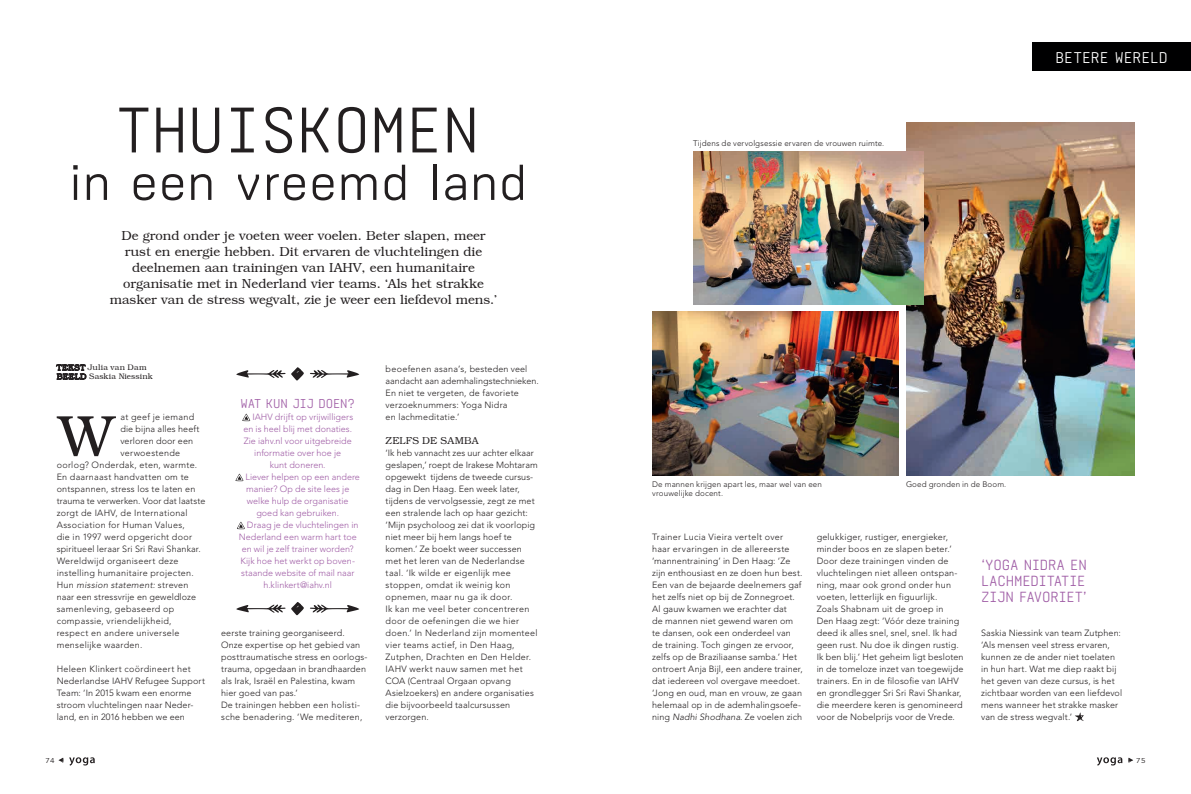
<style>
.page{position:relative;width:1191px;height:794px;background:#fff}
.page>*{position:absolute;margin:0;border:0;box-sizing:border-box;transform-origin:0 0}
.t1{font:70px "Realtime Text";letter-spacing:-.01em;color:#231f20}
.t2{font:300 58.4px "Bookman";color:#231f20}
.t3{font:55px "Realtime Text";letter-spacing:-.01em;color:#231f20}
.t4{font:17px "Realtime Text";letter-spacing:-.01em;color:#fff}
.t5{font:16px/16px "Realtime Text";letter-spacing:-.015em;color:#a05ea6;text-align:justify}
.t6{font:14px "Realtime Text";letter-spacing:-.02em;color:#a05ea6}
.t7{font:300 13px/16px "Bookman";color:#231f20;text-align:center}
.t8{font:300 10px "Bookman";letter-spacing:.02em;color:#231f20}
.t9{font:300 9px/12px "Avenir LT Std";letter-spacing:.015em;color:#231f20}
.t10{font:300 9px "Avenir LT Std";color:#a05ea6}
.t11{font:300 9px "Avenir LT Std";letter-spacing:.035em;color:#231f20}
.t12{font:italic 300 9px "Avenir LT Std";letter-spacing:.03em;color:#231f20}
.t13{font:300 8px "Avenir LT Std";letter-spacing:.015em;color:#231f20}
.t14{font:300 8px/9px "Bookman";letter-spacing:.025em;color:#231f20}
.t15{font:7px "Avenir LT Std";color:#231f20;scale:1.15 1}
.s1{font-style:normal}
.s2{font-style:italic}
</style>
<div class="page">
<img style="left:906px;top:122px;width:228px;height:353px">
<img style="left:652px;top:311px;width:247px;height:164px">
<img style="left:693px;top:151px;width:230px;height:154px">
<svg style="left:1097px;top:757px;width:25px;height:8px"></svg>
<svg style="left:1128px;top:757px;width:5px;height:5px"></svg>
<svg style="left:59px;top:757px;width:36px;height:8px"></svg>
<svg style="left:310px;top:370px;width:49px;height:8px"></svg>
<svg style="left:236px;top:367px;width:68px;height:14px"></svg>
<svg style="left:310px;top:604px;width:49px;height:9px"></svg>
<svg style="left:236px;top:602px;width:68px;height:13px"></svg>
<div style="left:1032px;top:43px;width:159px;height:28px;background:#000001"></div>
<svg style="left:1075px;top:713px;width:9px;height:8px"></svg>
<svg style="left:242px;top:413px;width:8px;height:8px"></svg>
<svg style="left:235px;top:473px;width:9px;height:8px"></svg>
<svg style="left:237px;top:521px;width:8px;height:8px"></svg>
<svg style="left:56px;top:364px;width:30px;height:16px"></svg>
<h1 class="t1" style="left:116px;top:84px;width:365px">THUISKOMEN</h1>
<h3 class="t3" style="left:68px;top:146px;width:461px">in een vreemd land</h3>
<p class="t7" style="left:110px;top:228px;width:389px">De grond onder je voeten weer voelen. Beter slapen, meer rust en energie hebben. Dit ervaren de vluchtelingen die deelnemen aan trainingen van IAHV, een humanitaire organisatie met in Nederland vier teams. ‘Als het strakke masker van de stress wegvalt, zie je weer een liefdevol mens.’</p>
<p class="t14" style="left:57px;top:363px;width:98px">TEKST Julia van Dam<br>BEELD Saskia Niessink</p>
<h2 class="t2" style="left:58px;top:403px;width:58px">W</h2>
<p class="t9" style="left:120px;top:411px;width:75px">at geef je iemand</p>
<p class="t9" style="left:120px;top:423px;width:81px">die bijna alles heeft</p>
<p class="t9" style="left:120px;top:435px;width:74px">verloren door een</p>
<p class="t11" style="left:120px;top:448px;width:61px">verwoestende</p>
<p class="t9" style="left:57px;top:459px;width:142px">oorlog? Onderdak, eten, warmte.</p>
<p class="t9" style="left:57px;top:471px;width:134px">En daarnaast handvatten om te</p>
<p class="t9" style="left:57px;top:483px;width:140px">ontspannen, stress los te laten en</p>
<p class="t9" style="left:57px;top:495px;width:150px">trauma te verwerken. Voor dat laatste</p>
<p class="t9" style="left:57px;top:507px;width:132px">zorgt de IAHV, de International</p>
<p class="t9" style="left:57px;top:519px;width:130px">Association for Human Values,</p>
<p class="t9" style="left:57px;top:531px;width:137px">die in 1997 werd opgericht door</p>
<p class="t9" style="left:57px;top:543px;width:146px">spiritueel leraar Sri Sri Ravi Shankar.</p>
<p class="t9" style="left:57px;top:555px;width:123px">Wereldwijd organiseert deze</p>
<p class="t9" style="left:57px;top:567px;width:138px">instelling humanitaire projecten.</p>
<p class="t12" style="left:57px;top:580px;width:133px"><span class="s1">Hun</span> mission statement: <span class="s1">streven</span></p>
<p class="t9" style="left:57px;top:591px;width:141px">naar een stressvrije en geweldloze</p>
<p class="t11" style="left:57px;top:604px;width:119px">samenleving, gebaseerd op</p>
<p class="t9" style="left:57px;top:615px;width:116px">compassie, vriendelijkheid,</p>
<p class="t11" style="left:57px;top:628px;width:124px">respect en andere universele</p>
<p class="t9" style="left:57px;top:639px;width:87px">menselijke waarden.</p>
<p class="t9" style="left:57px;top:663px;width:150px">Heleen Klinkert coördineert het<br>Nederlandse IAHV Refugee Support<br>Team: ‘In 2015 kwam een enorme stroom vluchtelingen naar Neder&shy;land, en in 2016 hebben we een</p>
<h3 class="t6" style="left:241px;top:394px;width:116px">WAT KUN JIJ DOEN?</h3>
<p class="t10" style="left:252px;top:412px;width:102px">IAHV drijft op vrijwilligers</p>
<p class="t10" style="left:243px;top:424px;width:110px">en is heel blij met donaties.</p>
<p class="t10" style="left:244px;top:436px;width:110px">Zie iahv.nl voor uitgebreide</p>
<p class="t10" style="left:254px;top:448px;width:89px">informatie over hoe je</p>
<p class="t10" style="left:270px;top:460px;width:57px">kunt doneren.</p>
<p class="t10" style="left:245px;top:472px;width:116px">Liever helpen op een andere</p>
<p class="t10" style="left:246px;top:484px;width:105px">manier? Op de site lees je</p>
<p class="t10" style="left:247px;top:496px;width:103px">welke hulp de organisatie</p>
<p class="t10" style="left:256px;top:508px;width:84px">goed kan gebruiken.</p>
<p class="t10" style="left:247px;top:520px;width:113px">Draag je de vluchtelingen in</p>
<p class="t10" style="left:239px;top:532px;width:119px">Nederland een warm hart toe</p>
<p class="t10" style="left:242px;top:544px;width:114px">en wil je zelf trainer worden?</p>
<p class="t10" style="left:240px;top:556px;width:116px">Kijk hoe het werkt op boven-</p>
<p class="t10" style="left:241px;top:568px;width:115px">staande website of mail naar</p>
<p class="t10" style="left:263px;top:580px;width:70px">h.klinkert@iahv.nl</p>
<p class="t9" style="left:221px;top:627px;width:148px">eerste training georganiseerd.<br>Onze expertise op het gebied van posttraumatische stress en oorlogs&shy;trauma, opgedaan in brandhaarden als Irak, Israël en Palestina, kwam hier goed van pas.’<br>De trainingen hebben een holisti&shy;sche benadering. ‘We mediteren,</p>
<p class="t9" style="left:386px;top:363px;width:154px">beoefenen asana’s, besteden veel aandacht aan ademhalingstechnieken.<br>En niet te vergeten, de favoriete verzoeknummers: Yoga Nidra<br>en lachmeditatie.’</p>
<p class="t8" style="left:386px;top:435px;width:94px">ZELFS DE SAMBA</p>
<p class="t9" style="left:386px;top:447px;width:153px">‘Ik heb vannacht zes uur achter elkaar geslapen,’ roept de Irakese Mohtaram opgewekt tijdens de tweede cursus&shy;dag in Den Haag. Een week later, tijdens de vervolgsessie, zegt ze met een stralende lach op haar gezicht: ‘Mijn psycholoog zei dat ik voorlopig niet meer bij hem langs hoef te komen.’ Ze boekt weer successen met het leren van de Nederlandse taal. ‘Ik wilde er eigenlijk mee stoppen, omdat ik weinig kon opnemen, maar nu ga ik door.<br>Ik kan me veel beter concentreren door de oefeningen die we hier doen.’ In Nederland zijn momenteel vier teams actief, in Den Haag,<br>Zutphen, Drachten en Den Helder.<br>IAHV werkt nauw samen met het<br>COA (Centraal Orgaan opvang<br>Asielzoekers) en andere organisaties die bijvoorbeeld taalcursussen verzorgen.</p>
<p class="t13" style="left:693px;top:138px;width:193px">Tijdens de vervolgsessie ervaren de vrouwen ruimte.</p>
<h3 class="t4" style="left:1055px;top:46px;width:114px">BETERE WERELD</h3>
<p class="t13" style="left:652px;top:479px;width:171px">De mannen krijgen apart les, maar wel van een</p>
<p class="t13" style="left:906px;top:479px;width:102px">Goed gronden in de Boom.</p>
<p class="t13" style="left:652px;top:488px;width:72px">vrouwelijke docent.</p>
<p class="t9" style="left:652px;top:531px;width:152px">Trainer Lucia Vieira vertelt over haar ervaringen in de allereerste ‘mannentraining’ in Den Haag: ‘Ze zijn enthousiast en ze doen hun best.<br>Een van de bejaarde deelnemers gaf het zelfs niet op bij de Zonnegroet.<br>Al gauw kwamen we erachter dat<br>de mannen niet gewend waren om te dansen, ook een onderdeel van de training. Toch gingen ze ervoor, zelfs op de Braziliaanse samba.’ Het ontroert Anja Bijl, een andere trainer, dat iedereen vol overgave meedoet. ‘Jong en oud, man en vrouw, ze gaan helemaal op in de ademhalingsoefe&shy;ning <span class="s2">Nadhi Shodhana</span>. Ze voelen zich</p>
<p class="t9" style="left:816px;top:531px;width:148px">gelukkiger, rustiger, energieker, minder boos en ze slapen beter.’ Door deze trainingen vinden de vluchtelingen niet alleen ontspan&shy;ning, maar ook grond onder hun voeten, letterlijk en figuurlijk.<br>Zoals Shabnam uit de groep in<br>Den Haag zegt: ‘Vóór deze training deed ik alles snel, snel, snel. Ik had geen rust. Nu doe ik dingen rustig.<br>Ik ben blij.’ Het geheim ligt besloten in de tomeloze inzet van toegewijde trainers. En in de filosofie van IAHV en grondlegger Sri Sri Ravi Shankar, die meerdere keren is genomineerd voor de Nobelprijs voor de Vrede.</p>
<h3 class="t5" style="left:981px;top:555px;width:108px">‘YOGA NIDRA EN LACHMEDITATIE ZIJN FAVORIET’</h3>
<p class="t9" style="left:981px;top:627px;width:143px">Saskia Niessink van team Zutphen: ‘Als mensen veel stress ervaren, kunnen ze de ander niet toelaten in hun hart. Wat me diep raakt bij het geven van deze cursus, is het zichtbaar worden van een liefdevol mens wanneer het strakke masker van de stress wegvalt.’</p>
<p class="t15" style="left:45px;top:756px;width:10px">74</p>
<p class="t15" style="left:1136px;top:756px;width:10px">75</p>
</div>
